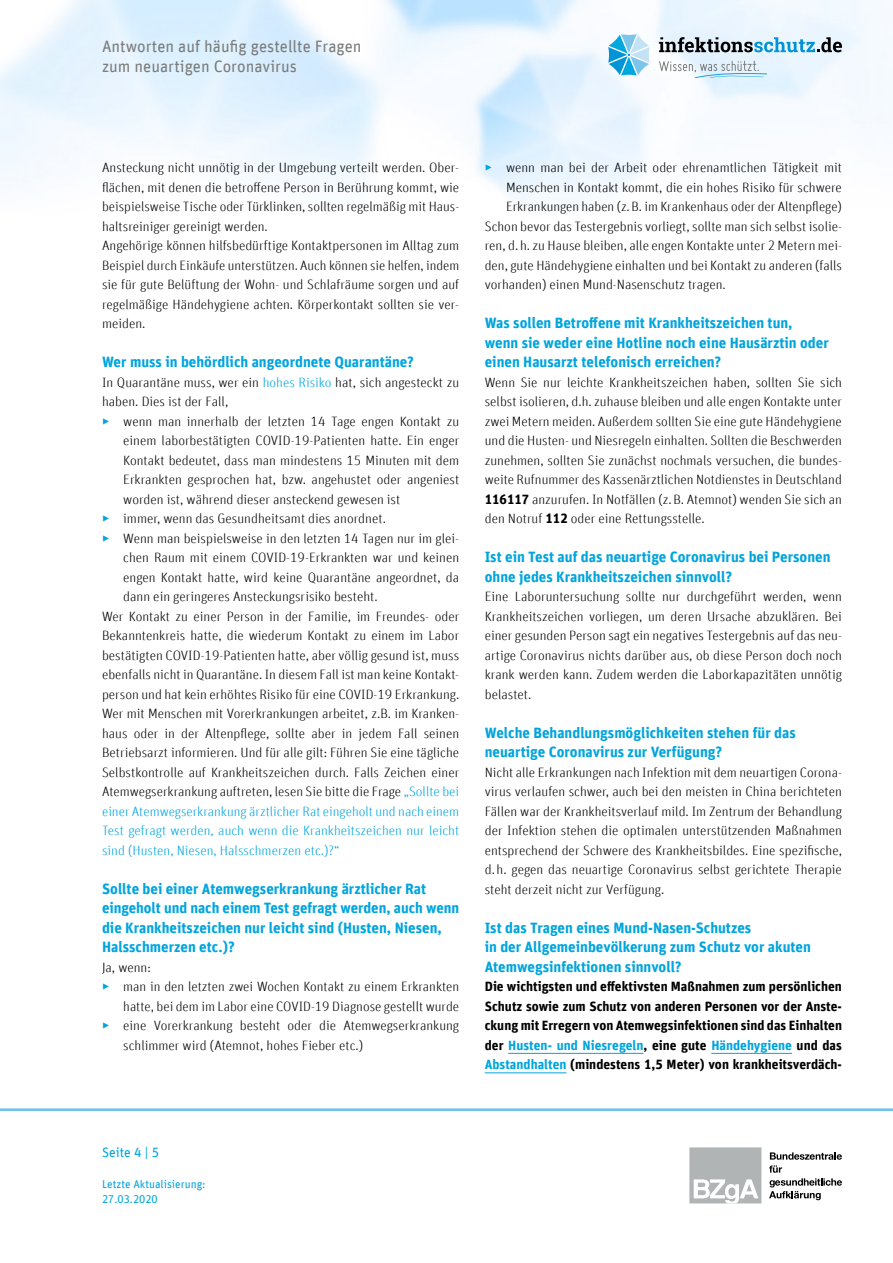
<style>
.page{position:relative;width:893px;height:1263px;background:#fff}
.page>*{position:absolute;margin:0;border:0;box-sizing:border-box;transform-origin:0 0}
.t1{font:16.5px/19.5px "Unit Offc Pro";color:#7b7d7c}
.h3-nummeriert-Ebene_1{font:700 15px/19.5px "Unit Offc Pro";color:#00a5de}
.t2{font:300 13.5px/19.5px "Unit Offc Pro";color:#000;text-align:justify}
.t3{font:700 13.5px/19.5px "Unit Offc Pro";color:#000;text-align:justify}
.t4{font:13.5px "Unit Offc Pro";color:#00a5de}
.t5{font:11.25px/15.8px "Unit Offc Pro";color:#00a5de}
.s1{color:#00a5de}
.s2{font-weight:700}
</style>
<div class="page">
<hr style="left:0;top:1108px;width:893px;height:3px;background:#6fc2eb">
<svg style="left:659px;top:37px;width:183px;height:15px;background:#8aa5b3"></svg>
<svg style="left:659px;top:61px;width:108px;height:17px"></svg>
<svg style="left:608px;top:34px;width:42px;height:42px"></svg>
<svg style="left:769px;top:1152px;width:73px;height:48px"></svg>
<div style="left:689px;top:1147px;width:72px;height:56px;background:#b1b4b4"></div>
<svg style="left:694px;top:1179px;width:64px;height:24px"></svg>
<hr style="left:508px;top:1053px;width:135px;height:1px;background:#00a5de">
<hr style="left:711px;top:1053px;width:81px;height:1px;background:#00a5de">
<hr style="left:485px;top:1072px;width:81px;height:1px;background:#00a5de">
<p class="t1" style="left:102px;top:36px;width:261px">Antworten auf häufig gestellte Fragen zum neuartigen Coronavirus</p>
<p class="t2" style="left:102px;top:158px;width:359px">Ansteckung nicht unnötig in der Umgebung verteilt werden. Ober&shy;flächen, mit denen die betroffene Person in Berührung kommt, wie beispielsweise Tische oder Türklinken, sollten regelmäßig mit Haus&shy;haltsreiniger gereinigt werden.</p>
<p class="t2" style="left:102px;top:236px;width:359px">Angehörige können hilfsbedürftige Kontaktpersonen im Alltag zum Beispiel durch Einkäufe unterstützen. Auch können sie helfen, indem sie für gute Belüftung der Wohn- und Schlafräume sorgen und auf regelmäßige Händehygiene achten. Körperkontakt sollten sie ver&shy;meiden.</p>
<h2 class="h3-nummeriert-Ebene_1" style="left:102px;top:351px;width:313px">Wer muss in behördlich angeordnete Quarantäne?</h2>
<p class="t2" style="left:102px;top:372px;width:359px">In Quarantäne muss, wer ein <span class="s1">hohes Risiko</span> hat, sich angesteckt zu haben. Dies ist der Fall,</p>
<p class="t2" style="left:123px;top:411px;width:337px;text-indent:-21px"><span class="s1">▶</span> wenn man innerhalb der letzten 14 Tage engen Kontakt zu einem laborbestätigten COVID-19-Patienten hatte. Ein enger Kontakt bedeutet, dass man mindestens 15 Minuten mit dem Erkrankten gesprochen hat, bzw. angehustet oder angeniest worden ist, während dieser ansteckend gewesen ist</p>
<p class="t2" style="left:102px;top:509px;width:285px"><span class="s1">▶</span> immer, wenn das Gesundheitsamt dies anordnet.</p>
<p class="t2" style="left:123px;top:528px;width:337px;text-indent:-21px"><span class="s1">▶</span> Wenn man beispielsweise in den letzten 14 Tagen nur im glei&shy;chen Raum mit einem COVID-19-Erkrankten war und keinen engen Kontakt hatte, wird keine Quarantäne angeordnet, da dann ein geringeres Ansteckungsrisiko besteht.</p>
<p class="t2" style="left:102px;top:606px;width:359px">Wer Kontakt zu einer Person in der Familie, im Freundes- oder Bekanntenkreis hatte, die wiederum Kontakt zu einem im Labor bestätigten COVID-19-Patienten hatte, aber völlig gesund ist, muss ebenfalls nicht in Quarantäne. In diesem Fall ist man keine Kontakt&shy;person und hat kein erhöhtes Risiko für eine COVID-19 Erkrankung.<br>Wer mit Menschen mit Vorerkrankungen arbeitet, z.B. im Kranken&shy;haus oder in der Altenpflege, sollte aber in jedem Fall seinen Betriebsarzt informieren. Und für alle gilt: Führen Sie eine tägliche Selbstkontrolle auf Krankheitszeichen durch. Falls Zeichen einer Atemwegserkrankung auftreten, lesen Sie bitte die Frage <span class="s1">„Sollte bei einer Atemwegserkrankung ärztlicher Rat eingeholt und nach einem Test gefragt werden, auch wenn die Krankheitszeichen nur leicht sind (Husten, Niesen, Halsschmerzen etc.)?“</span></p>
<h2 class="h3-nummeriert-Ebene_1" style="left:102px;top:878px;width:359px">Sollte bei einer Atemwegserkrankung ärztlicher Rat eingeholt und nach einem Test gefragt werden, auch wenn die Krankheitszeichen nur leicht sind (Husten, Niesen, Halsschmerzen etc.)?</h2>
<p class="t2" style="left:102px;top:957px;width:50px">Ja, wenn:</p>
<p class="t2" style="left:102px;top:977px;width:359px;text-align:right"><span class="s1">▶</span> man in den letzten zwei Wochen Kontakt zu einem Erkrankten hatte, bei dem im Labor eine COVID-19 Diagnose gestellt wurde</p>
<p class="t2" style="left:123px;top:1016px;width:337px;text-indent:-21px"><span class="s1">▶</span> eine Vorerkrankung besteht oder die Atemwegserkrankung schlimmer wird (Atemnot, hohes Fieber etc.)</p>
<p class="t2" style="left:506px;top:158px;width:337px;text-indent:-21px"><span class="s1">▶</span> wenn man bei der Arbeit oder ehrenamtlichen Tätigkeit mit Menschen in Kontakt kommt, die ein hohes Risiko für schwere Erkrankungen haben (z.B. im Krankenhaus oder der Altenpflege)</p>
<p class="t2" style="left:485px;top:216px;width:359px">Schon bevor das Testergebnis vorliegt, sollte man sich selbst isolie&shy;ren, d.h. zu Hause bleiben, alle engen Kontakte unter 2 Metern mei&shy;den, gute Händehygiene einhalten und bei Kontakt zu anderen (falls vorhanden) einen Mund-Nasenschutz tragen.</p>
<h2 class="h3-nummeriert-Ebene_1" style="left:485px;top:312px;width:346px">Was sollen Betroffene mit Krankheitszeichen tun, wenn sie weder eine Hotline noch eine Hausärztin oder einen Hausarzt telefonisch erreichen?</h2>
<p class="t2" style="left:485px;top:372px;width:359px">Wenn Sie nur leichte Krankheitszeichen haben, sollten Sie sich selbst isolieren, d.h. zuhause bleiben und alle engen Kontakte unter zwei Metern meiden. Außerdem sollten Sie eine gute Händehygiene und die Husten- und Niesregeln einhalten. Sollten die Beschwerden zunehmen, sollten Sie zunächst nochmals versuchen, die bundes&shy;weite Rufnummer des Kassenärztlichen Notdienstes in Deutschland <span class="s2">116117</span> anzurufen. In Notfällen (z.B. Atemnot) wenden Sie sich an den Notruf <span class="s2">112</span> oder eine Rettungsstelle.</p>
<h2 class="h3-nummeriert-Ebene_1" style="left:485px;top:546px;width:347px">Ist ein Test auf das neuartige Coronavirus bei Personen ohne jedes Krankheitszeichen sinnvoll?</h2>
<p class="t2" style="left:485px;top:587px;width:359px">Eine Laboruntersuchung sollte nur durchgeführt werden, wenn Krankheitszeichen vorliegen, um deren Ursache abzuklären. Bei einer gesunden Person sagt ein negatives Testergebnis auf das neu&shy;artige Coronavirus nichts darüber aus, ob diese Person doch noch krank werden kann. Zudem werden die Laborkapazitäten unnötig belastet.</p>
<h2 class="h3-nummeriert-Ebene_1" style="left:485px;top:722px;width:313px">Welche Behandlungsmöglichkeiten stehen für das neuartige Coronavirus zur Verfügung?</h2>
<p class="t2" style="left:485px;top:762px;width:359px">Nicht alle Erkrankungen nach Infektion mit dem neuartigen Corona&shy;virus verlaufen schwer, auch bei den meisten in China berichteten Fällen war der Krankheitsverlauf mild. Im Zentrum der Behandlung der Infektion stehen die optimalen unterstützenden Maßnahmen entsprechend der Schwere des Krankheitsbildes. Eine spezifische, d.h. gegen das neuartige Coronavirus selbst gerichtete Therapie steht derzeit nicht zur Verfügung.</p>
<h2 class="h3-nummeriert-Ebene_1" style="left:485px;top:917px;width:328px">Ist das Tragen eines Mund-Nasen-Schutzes<br>in der Allgemeinbevölkerung zum Schutz vor akuten<br>Atemwegsinfektionen sinnvoll?</h2>
<p class="t3" style="left:485px;top:976px;width:359px">Die wichtigsten und effektivsten Maßnahmen zum persönlichen Schutz sowie zum Schutz von anderen Personen vor der Anste&shy;ckung mit Erregern von Atemwegsinfektionen sind das Einhalten der <span class="s1">Husten- und Niesregeln</span>, eine gute <span class="s1">Händehygiene</span> und das <span class="s1">Abstandhalten</span> (mindestens 1,5 Meter) von krankheitsverdäch-</p>
<p class="t4" style="left:102px;top:1142px;width:59px">Seite 4 | 5</p>
<p class="t5" style="left:102px;top:1175px;width:105px">Letzte Aktualisierung:<br>27.03.2020</p>
</div>
